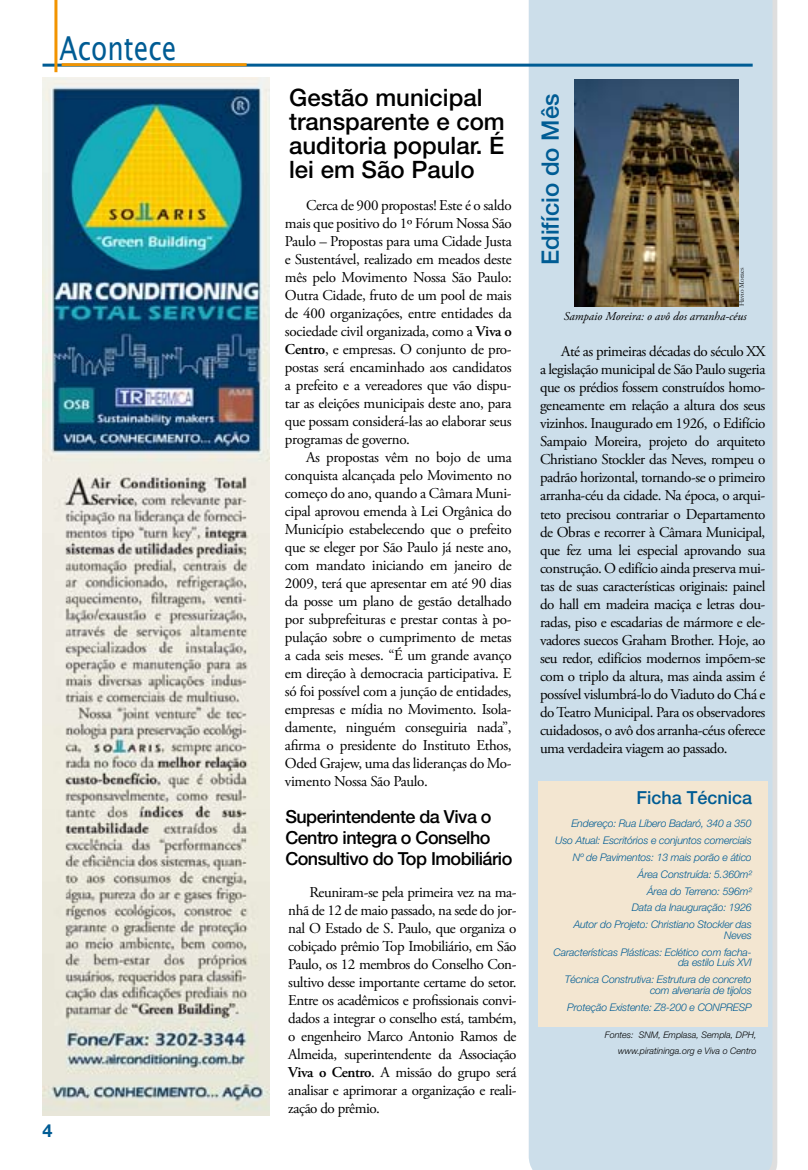
<style>
.page{position:relative;width:808px;height:1170px;background:#fff}
.page>*{position:absolute;margin:0;border:0;box-sizing:border-box;transform-origin:0 0}
.t1{font:33px "Lucida Sans Unicode";color:#005c94;scale:.8 1}
.t2{font:500 24px/24px "Helvetica Neue";color:#000}
.t3{font:500 24px "Helvetica Neue";color:#005c94}
.t4{font:500 18px/21px "Helvetica Neue";letter-spacing:-.03em;color:#000}
.t5{font:500 18px "Helvetica Neue";color:#005c94}
.t6{font:15px/18px "Adobe Garamond Pro";letter-spacing:-.03em;color:#000;text-align:justify}
.t7{font:italic 12px "Adobe Garamond Pro";color:#000}
.t8{font:italic 300 10.5px/17px "Helvetica Neue";letter-spacing:-.015em;color:#005c94;text-align:right}
.t9{font:italic 300 9px/15.5px "Helvetica Neue";color:#000;text-align:right}
.t10{font:7.05px "Garamond";color:#000}
.s1{font-weight:600}
</style>
<div class="page">
<div style="left:531px;top:0;width:247px;height:1169px;background:#dedede"></div>
<div style="left:529px;top:0;width:243px;height:1169px;background:#ccdeea"></div>
<div style="left:539px;top:781px;width:229px;height:245px;background:#f3e6d1"></div>
<hr style="left:43px;top:64px;width:710px;height:3px;background:#005c94">
<hr style="left:62px;top:63px;width:185px;height:3px;background:#f29400">
<hr style="left:54px;top:0;width:3px;height:72px;background:#f29400">
<img style="left:574px;top:79px;width:164px;height:227px">
<img style="left:43px;top:78px;width:226px;height:1036px">
<h1 class="t1" style="left:60px;top:22px;width:148px">Acontece</h1>
<h2 class="t2" style="left:289px;top:85px;width:217px">Gestão municipal transparente e com auditoria popular. É lei em São Paulo</h2>
<h2 class="t3" style="left:536px;top:265px;width:173px;rotate:-90deg">Edifício do Mês</h2>
<p class="t6" style="left:285px;top:197px;width:228px;text-indent:21px">Cerca de 900 propostas! Este é o saldo mais que positivo do 1º Fórum Nossa São Paulo – Propostas para uma Cidade Justa e Sustentável, realizado em meados deste mês pelo Movimento Nossa São Paulo:<br>Outra Cidade, fruto de um pool de mais de 400 organizações, entre entidades da sociedade civil organizada, como a <span class="s1">Viva o Centro</span>, e empresas. O conjunto de pro&shy;postas será encaminhado aos candidatos a prefeito e a vereadores que vão dispu&shy;tar as eleições municipais deste ano, para que possam considerá-las ao elaborar seus programas de governo.</p>
<p class="t6" style="left:285px;top:449px;width:228px;text-indent:21px">As propostas vêm no bojo de uma conquista alcançada pelo Movimento no começo do ano, quando a Câmara Muni&shy;cipal aprovou emenda à Lei Orgânica do Município estabelecendo que o prefeito que se eleger por São Paulo já neste ano, com mandato iniciando em janeiro de 2009, terá que apresentar em até 90 dias da posse um plano de gestão detalhado por subprefeituras e prestar contas à po&shy;pulação sobre o cumprimento de metas a cada seis meses. “É um grande avanço em direção à democracia participativa. E só foi possível com a junção de entidades, empresas e mídia no Movimento. Isola&shy;damente, ninguém conseguiria nada”, afirma o presidente do Instituto Ethos, Oded Grajew, uma das lideranças do Mo&shy;vimento Nossa São Paulo.</p>
<p class="t4" style="left:285px;top:806px;width:228px">Superintendente da Viva o<br>Centro integra o Conselho<br>Consultivo do Top Imobiliário</p>
<p class="t8" style="left:555px;top:814px;width:198px">Endereço: Rua Líbero Badaró, 340 a 350<br>Uso Atual: Escritórios e conjuntos comerciais Nº de Pavimentos: 13 mais porão e ático Área Construída: 5.360m²<br>Área do Terreno: 596m²<br>Data da Inauguração: 1926<br>Autor do Projeto: Christiano Stockler das</p>
<p class="t8" style="left:553px;top:926px;width:200px">Neves<br>Características Plásticas: Eclético com facha-</p>
<p class="t8" style="left:565px;top:953px;width:188px">da estilo Luís XVI<br>Técnica Construtiva: Estrutura de concreto</p>
<p class="t8" style="left:567px;top:981px;width:186px">com alvenaria de tijolos<br>Proteção Existente: Z8-200 e CONPRESP</p>
<p class="t10" style="left:737px;top:306px;width:40px;rotate:-90deg">Flavio Moraes</p>
<p class="t7" style="left:564px;top:309px;width:184px">Sampaio Moreira: o avô dos arranha-céus</p>
<p class="t6" style="left:540px;top:343px;width:227px;text-indent:21px">Até as primeiras décadas do século XX a legislação municipal de São Paulo sugeria que os prédios fossem construídos homo&shy;geneamente em relação a altura dos seus vizinhos. Inaugurado em 1926, o Edifício Sampaio Moreira, projeto do arquiteto Christiano Stockler das Neves, rompeu o padrão horizontal, tornando-se o primeiro arranha-céu da cidade. Na época, o arqui&shy;teto precisou contrariar o Departamento de Obras e recorrer à Câmara Municipal, que fez uma lei especial aprovando sua construção. O edifício ainda preserva mui&shy;tas de suas características originais: painel do hall em madeira maciça e letras dou&shy;radas, piso e escadarias de mármore e ele&shy;vadores suecos Graham Brother. Hoje, ao seu redor, edifícios modernos impõem-se com o triplo da altura, mas ainda assim é possível vislumbrá-lo do Viaduto do Chá e do Teatro Municipal. Para os observadores cuidadosos, o avô dos arranha-céus oferece uma verdadeira viagem ao passado.</p>
<p class="t5" style="left:636px;top:787px;width:117px">Ficha Técnica</p>
<p class="t6" style="left:288px;top:883px;width:230px;text-indent:21px">Reuniram-se pela primeira vez na ma&shy;nhã de 12 de maio passado, na sede do jor&shy;nal O Estado de S. Paulo, que organiza o cobiçado prêmio Top Imobiliário, em São Paulo, os 12 membros do Conselho Con&shy;sultivo desse importante certame do setor.<br>Entre os acadêmicos e profissionais convi&shy;dados a integrar o conselho está, também, o engenheiro Marco Antonio Ramos de Almeida, superintendente da Associação <span class="s1">Viva o Centro</span>. A missão do grupo será analisar e aprimorar a organização e reali&shy;zação do prêmio.</p>
<p class="t9" style="left:605px;top:1027px;width:153px">Fontes: SNM, Emplasa, Sempla, DPH, www.piratininga.org e Viva o Centro</p>
</div>
